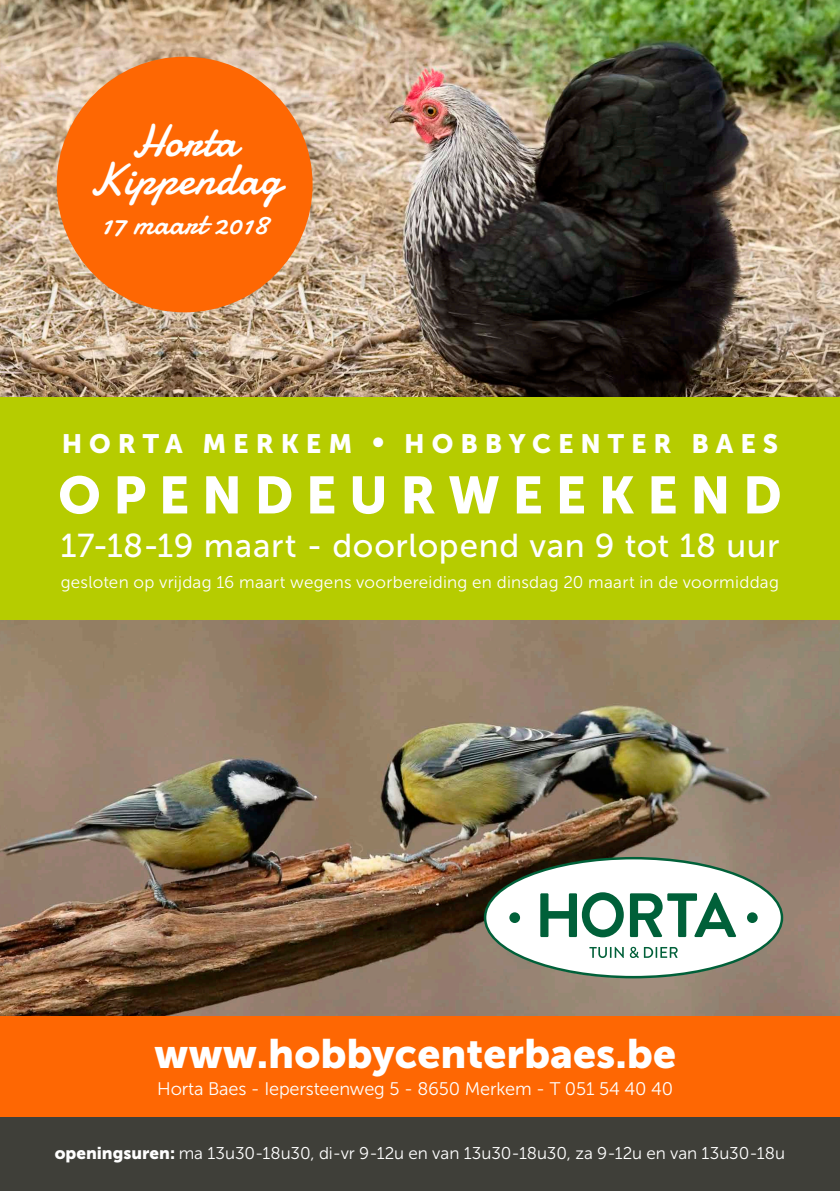
<style>
.page{position:relative;width:840px;height:1191px;background:#fff}
.page>*{position:absolute;margin:0;border:0;box-sizing:border-box;transform-origin:0 0}
.t1{font:52px "Museo Sans 900";letter-spacing:.24em;color:#fff}
.t2{font:46px/38px "Damion";color:#fff;text-align:center}
.t3{font:40.8px "Museo Sans 900";color:#fff}
.t4{font:33px "Museo Sans 500";letter-spacing:.02em;color:#fff}
.t5{font:32px "Damion";color:#fff}
.t6{font:26.4px "Museo Sans 900";letter-spacing:.26em;color:#fff}
.t7{font:18.2px "Museo Sans 300";letter-spacing:-.01em;color:#fff}
.t8{font:17px "Museo Sans 300";letter-spacing:.015em;color:#fff}
.s1{font-family:"Museo Sans 900"}
</style>
<div class="page">
<img style="left:0;top:0;width:839px;height:397px">
<img style="left:0;top:619px;width:839px;height:397px">
<div style="left:0;top:1117px;width:839px;height:74px;background:#3f3f39"></div>
<div style="left:0;top:1016px;width:839px;height:101px;background:#fe6703"></div>
<div style="left:0;top:397px;width:839px;height:222px;background:#b6cc00"></div>
<div style="left:57px;top:57px;width:255px;height:255px;background:#fe6703;border-radius:50%"></div>
<svg style="left:483px;top:857px;width:299px;height:121px"></svg>
<h2 class="t2" style="left:88px;top:122px;width:194px">Horta<br>Kippendag</h2>
<h3 class="t5" style="left:101px;top:201px;width:169px">17 maart 2018</h3>
<h3 class="t6" style="left:62px;top:429px;width:717px">HORTA MERKEM • HOBBYCENTER BAES</h3>
<h1 class="t1" style="left:58px;top:466px;width:724px">OPENDEURWEEKEND</h1>
<h3 class="t4" style="left:60px;top:528px;width:720px">17-18-19 maart - doorlopend van 9 tot 18 uur</h3>
<p class="t8" style="left:61px;top:573px;width:719px">gesloten op vrijdag 16 maart wegens voorbereiding en dinsdag 20 maart in de voormiddag</p>
<h3 class="t3" style="left:154px;top:1030px;width:523px">www.hobbycenterbaes.be</h3>
<p class="t7" style="left:157px;top:1079px;width:517px">Horta Baes - Iepersteenweg 5 - 8650 Merkem - T 051 54 40 40</p>
<p class="t8" style="left:55px;top:1144px;width:731px"><span class="s1">openingsuren:</span> ma 13u30-18u30, di-vr 9-12u en van 13u30-18u30, za 9-12u en van 13u30-18u</p>
</div>
